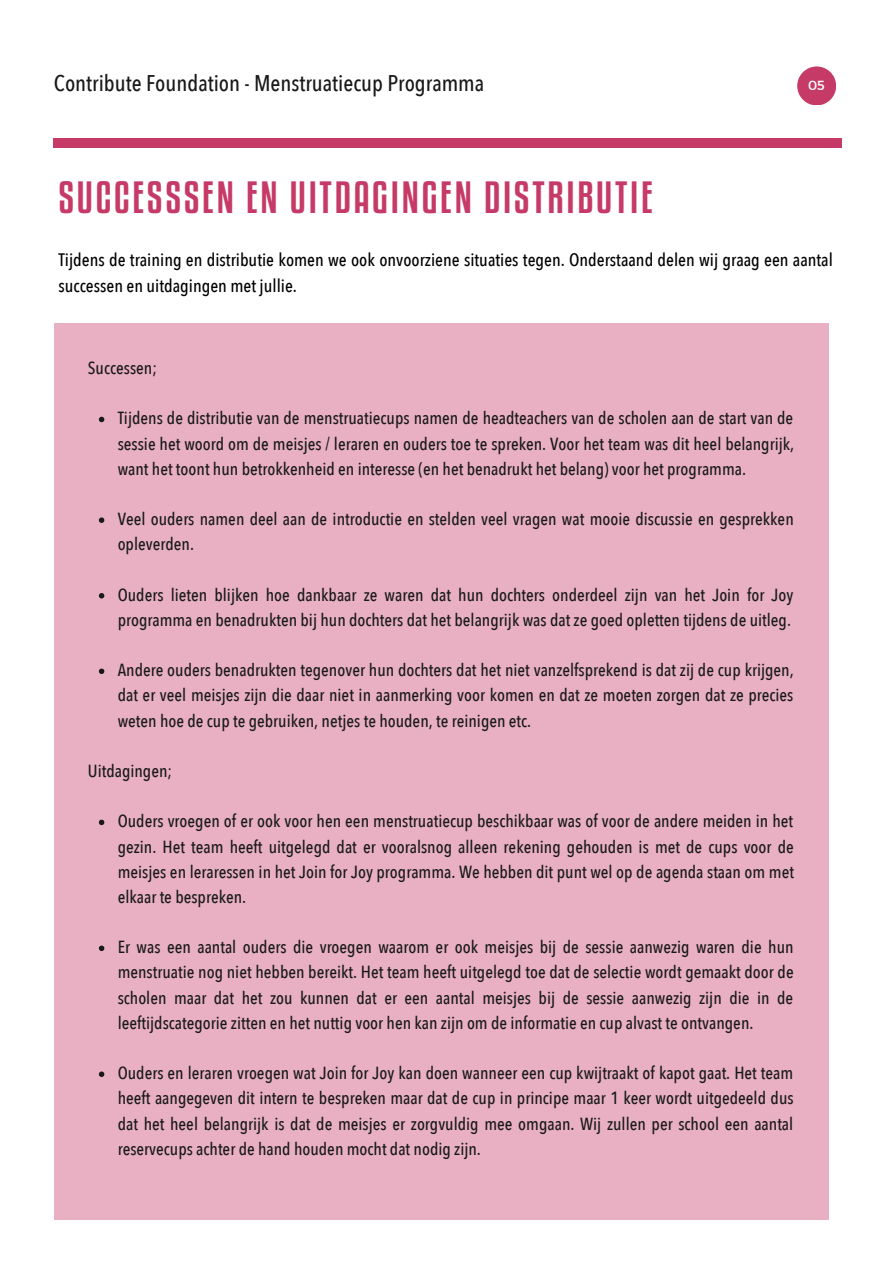
<style>
.page{position:relative;width:893px;height:1264px;background:#fff}
.page>*{position:absolute;margin:0;border:0;box-sizing:border-box;transform-origin:0 0}
.t1{font:39.6px "Kenyan Coffee Rg";letter-spacing:.07em;color:#c63a67}
.t2{font:500 22.65px "Avenir Next Condensed";color:#191919}
.t3{font:500 18px/25.8px "Avenir Next Condensed";color:#000}
.t4{font:500 17.55px/25.2px "Avenir Next Condensed";color:#191919;text-align:justify}
.t5{font:13.2px "Montserrat";color:#fff}
</style>
<div class="page">
<div style="left:54px;top:324px;width:774px;height:895px;background:#e8b0c2"></div>
<svg style="left:99px;top:417px;width:5px;height:5px"></svg>
<svg style="left:99px;top:517px;width:5px;height:6px"></svg>
<svg style="left:99px;top:593px;width:5px;height:5px"></svg>
<svg style="left:99px;top:668px;width:5px;height:6px"></svg>
<svg style="left:99px;top:819px;width:5px;height:6px"></svg>
<svg style="left:99px;top:945px;width:5px;height:6px"></svg>
<svg style="left:99px;top:1071px;width:5px;height:5px"></svg>
<div style="left:54px;top:139px;width:788px;height:9px;background:#c63a67"></div>
<svg style="left:797px;top:66px;width:39px;height:39px"></svg>
<p class="t2" style="left:54px;top:68px;width:431px">Contribute Foundation - Menstruatiecup Programma</p>
<p class="t5" style="left:808px;top:77px;width:18px">05</p>
<h1 class="t1" style="left:58px;top:173px;width:595px">SUCCESSSEN EN UITDAGINGEN DISTRIBUTIE</h1>
<p class="t3" style="left:58px;top:248px;width:775px">Tijdens de training en distributie komen we ook onvoorziene situaties tegen. Onderstaand delen wij graag een aantal successen en uitdagingen met jullie.</p>
<p class="t4" style="left:88px;top:356px;width:70px">Successen;</p>
<p class="t4" style="left:118px;top:406px;width:678px">Tijdens de distributie van de menstruatiecups namen de headteachers van de scholen aan de start van de sessie het woord om de meisjes / leraren en ouders toe te spreken. Voor het team was dit heel belangrijk, want het toont hun betrokkenheid en interesse (en het benadrukt het belang) voor het programma.</p>
<p class="t4" style="left:118px;top:507px;width:677px">Veel ouders namen deel aan de introductie en stelden veel vragen wat mooie discussie en gesprekken opleverden.</p>
<p class="t4" style="left:118px;top:582px;width:677px">Ouders lieten blijken hoe dankbaar ze waren dat hun dochters onderdeel zijn van het Join for Joy programma en benadrukten bij hun dochters dat het belangrijk was dat ze goed opletten tijdens de uitleg.</p>
<p class="t4" style="left:118px;top:658px;width:677px">Andere ouders benadrukten tegenover hun dochters dat het niet vanzelfsprekend is dat zij de cup krijgen, dat er veel meisjes zijn die daar niet in aanmerking voor komen en dat ze moeten zorgen dat ze precies weten hoe de cup te gebruiken, netjes te houden, te reinigen etc.</p>
<p class="t4" style="left:88px;top:758px;width:86px">Uitdagingen;</p>
<p class="t4" style="left:118px;top:809px;width:677px">Ouders vroegen of er ook voor hen een menstruatiecup beschikbaar was of voor de andere meiden in het gezin. Het team heeft uitgelegd dat er vooralsnog alleen rekening gehouden is met de cups voor de meisjes en leraressen in het Join for Joy programma. We hebben dit punt wel op de agenda staan om met elkaar te bespreken.</p>
<p class="t4" style="left:118px;top:935px;width:677px">Er was een aantal ouders die vroegen waarom er ook meisjes bij de sessie aanwezig waren die hun menstruatie nog niet hebben bereikt. Het team heeft uitgelegd toe dat de selectie wordt gemaakt door de scholen maar dat het zou kunnen dat er een aantal meisjes bij de sessie aanwezig zijn die in de leeftijdscategorie zitten en het nuttig voor hen kan zijn om de informatie en cup alvast te ontvangen.</p>
<p class="t4" style="left:118px;top:1060px;width:677px">Ouders en leraren vroegen wat Join for Joy kan doen wanneer een cup kwijtraakt of kapot gaat. Het team heeft aangegeven dit intern te bespreken maar dat de cup in principe maar 1 keer wordt uitgedeeld dus dat het heel belangrijk is dat de meisjes er zorgvuldig mee omgaan. Wij zullen per school een aantal reservecups achter de hand houden mocht dat nodig zijn.</p>
</div>
